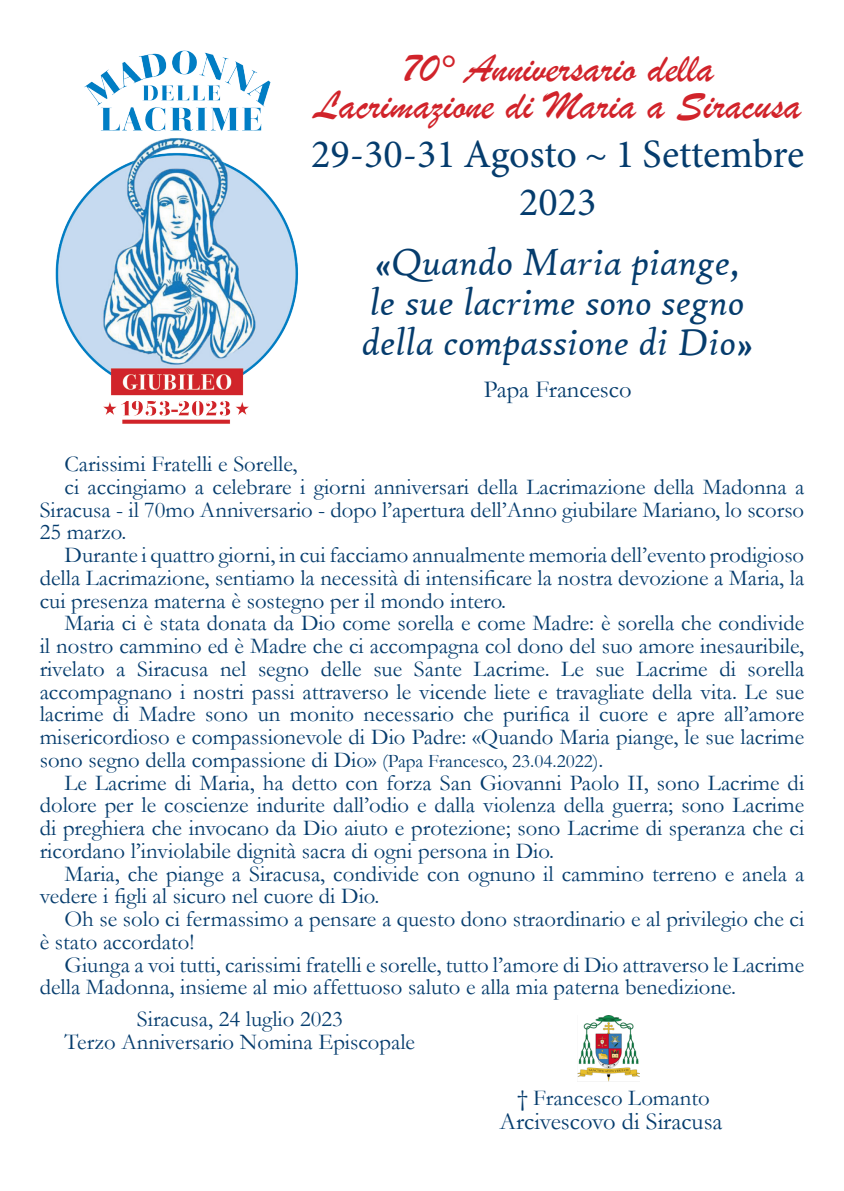
<style>
.page{position:relative;width:844px;height:1191px;background:#fff}
.page>*{position:absolute;margin:0;border:0;box-sizing:border-box;transform-origin:0 0}
.t1{font:42px "Brush Script";color:#d1232a}
.t2{font:italic 40.25px "High Tower Text";color:#053c6d}
.t3{font:40.25px "Minion Pro";color:#053c6d}
.t4{font:24.5px "Garamond";color:#053c6d}
.t5{font:22.75px/22.8px "Garamond";color:#053c6d;text-align:justify}
.s1{font-family:"Brush Script";font-style:normal}
.s2{font-size:19.25px}
</style>
<div class="page">
<img style="left:55px;top:50px;width:243px;height:374px">
<img style="left:577px;top:1015px;width:62px;height:66px">
<p class="t1" style="left:401px;top:43px;width:314px">70° Anniversario della</p>
<p class="t1" style="left:314px;top:80px;width:488px">Lacrimazione di Maria a Siracusa</p>
<p class="t3" style="left:311px;top:127px;width:494px">29-30-31 Agosto ~ 1 Settembre</p>
<p class="t3" style="left:519px;top:175px;width:79px">2023</p>
<p class="t2" style="left:374px;top:238px;width:367px"><span class="s1">«</span>Quando Maria piange,</p>
<p class="t2" style="left:370px;top:279px;width:376px">le sue lacrime sono segno</p>
<p class="t2" style="left:362px;top:319px;width:392px">della compassione di Dio<span class="s1">»</span></p>
<p class="t4" style="left:483px;top:372px;width:149px">Papa Francesco</p>
<p class="t5" style="left:64px;top:452px;width:234px">Carissimi Fratelli e Sorelle,</p>
<p class="t5" style="left:40px;top:475px;width:765px;text-indent:25px">ci accingiamo a celebrare i giorni anniversari della Lacrimazione della Madonna a Siracusa - il 70mo Anniversario - dopo l’apertura dell’Anno giubilare Mariano, lo scorso 25 marzo.</p>
<p class="t5" style="left:40px;top:543px;width:765px;text-indent:25px">Durante i quattro giorni, in cui facciamo annualmente memoria dell’evento prodigioso della Lacrimazione, sentiamo la necessità di intensificare la nostra devozione a Maria, la cui presenza materna è sostegno per il mondo intero.</p>
<p class="t5" style="left:40px;top:611px;width:765px;text-indent:25px">Maria ci è stata donata da Dio come sorella e come Madre: è sorella che condivide il nostro cammino ed è Madre che ci accompagna col dono del suo amore inesauribile, rivelato a Siracusa nel segno delle sue Sante Lacrime. Le sue Lacrime di sorella accompagnano i nostri passi attraverso le vicende liete e travagliate della vita. Le sue lacrime di Madre sono un monito necessario che purifica il cuore e apre all’amore misericordioso e compassionevole di Dio Padre: «Quando Maria piange, le sue lacrime sono segno della compassione di Dio» <span class="s2">(Papa Francesco, 23.04.2022)</span>.</p>
<p class="t5" style="left:40px;top:770px;width:765px;text-indent:25px">Le Lacrime di Maria, ha detto con forza San Giovanni Paolo II, sono Lacrime di dolore per le coscienze indurite dall’odio e dalla violenza della guerra; sono Lacrime di preghiera che invocano da Dio aiuto e protezione; sono Lacrime di speranza che ci ricordano l’inviolabile dignità sacra di ogni persona in Dio.</p>
<p class="t5" style="left:40px;top:861px;width:765px;text-indent:25px">Maria, che piange a Siracusa, condivide con ognuno il cammino terreno e anela a vedere i figli al sicuro nel cuore di Dio.</p>
<p class="t5" style="left:40px;top:907px;width:765px;text-indent:25px">Oh se solo ci fermassimo a pensare a questo dono straordinario e al privilegio che ci è stato accordato!</p>
<p class="t5" style="left:40px;top:952px;width:765px;text-indent:25px">Giunga a voi tutti, carissimi fratelli e sorelle, tutto l’amore di Dio attraverso le Lacrime della Madonna, insieme al mio affettuoso saluto e alla mia paterna benedizione.</p>
<p class="t5" style="left:137px;top:1007px;width:207px">Siracusa, 24 luglio 2023</p>
<p class="t5" style="left:64px;top:1029px;width:352px">Terzo Anniversario Nomina Episcopale</p>
<p class="t5" style="left:517px;top:1085px;width:193px">† Francesco Lomanto</p>
<p class="t4" style="left:499px;top:1105px;width:224px">Arcivescovo di Siracusa</p>
</div>
